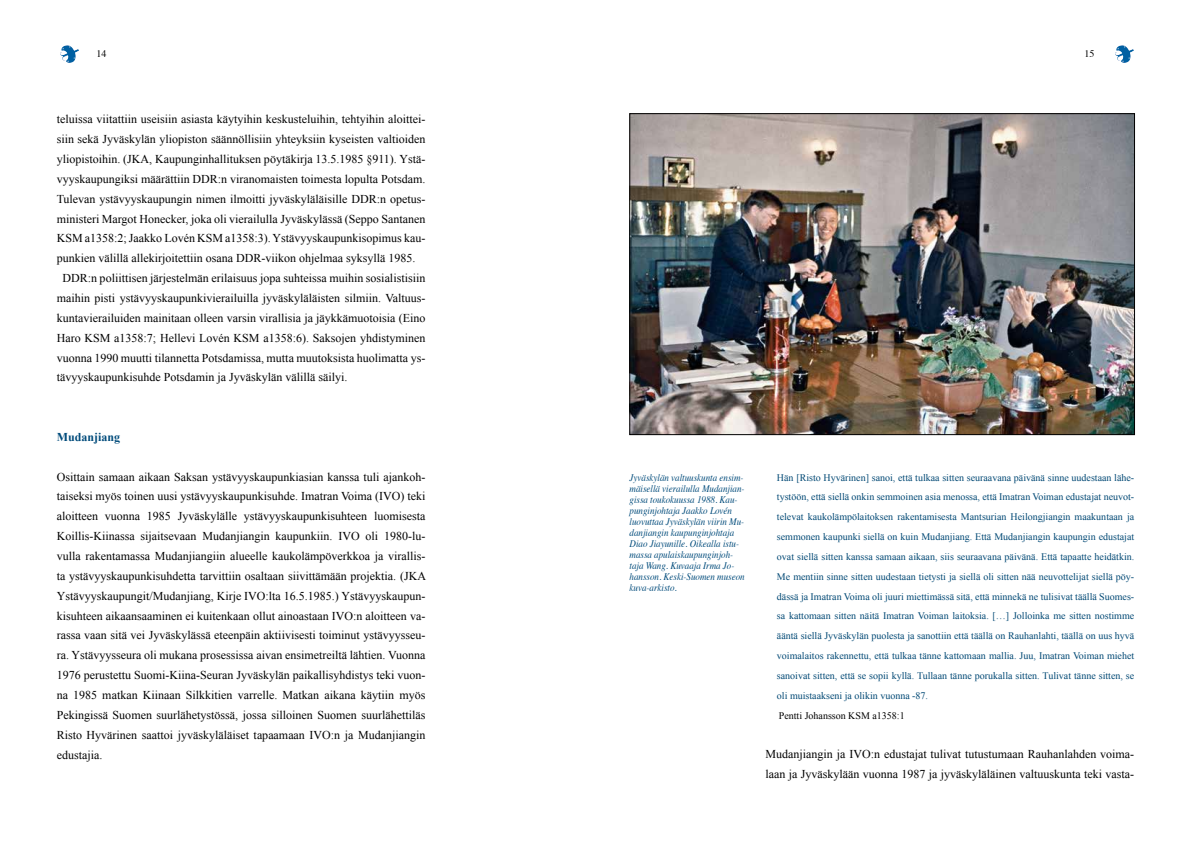
<style>
.page{position:relative;width:1191px;height:842px;background:#fff}
.page>*{position:absolute;margin:0;border:0;box-sizing:border-box;transform-origin:0 0}
.t1{font:12px/19.8px "Times New Roman";color:#000;text-align:justify}
.t2{font:700 12px "Times New Roman";color:#004b7b}
.t3{font:10px/19.8px "Times New Roman";color:#004874;text-align:justify}
.t4{font:italic 10px/11px "Times";color:#004b7b;scale:.9 1}
.t5{font:10px "Times New Roman";color:#000}
.t6{font:10px "Times";color:#000}
</style>
<div class="page">
<svg style="left:61px;top:45px;width:6px;height:4px"></svg>
<svg style="left:1116px;top:45px;width:6px;height:5px"></svg>
<img style="left:631px;top:115px;width:501px;height:318px">
<div style="left:629px;top:113px;width:505px;height:322px;border:1px solid #000"></div>
<p class="t6" style="left:96px;top:44px;width:11px">14</p>
<p class="t6" style="left:1084px;top:44px;width:11px">15</p>
<p class="t1" style="left:57px;top:109px;width:370px">teluissa viitattiin useisiin asiasta käytyihin keskusteluihin, tehtyihin aloittei-</p>
<p class="t1" style="left:57px;top:129px;width:370px">siin sekä Jyväskylän yliopiston säännöllisiin yhteyksiin kyseisten valtioiden</p>
<p class="t1" style="left:57px;top:149px;width:370px">yliopistoihin. (JKA, Kaupunginhallituksen pöytäkirja 13.5.1985 §911). Ystä-</p>
<p class="t1" style="left:57px;top:169px;width:370px">vyyskaupungiksi määrättiin DDR:n viranomaisten toimesta lopulta Potsdam.</p>
<p class="t1" style="left:57px;top:189px;width:370px">Tulevan ystävyyskaupungin nimen ilmoitti jyväskyläläisille DDR:n opetus-</p>
<p class="t1" style="left:57px;top:208px;width:370px">ministeri Margot Honecker, joka oli vierailulla Jyväskylässä (Seppo Santanen</p>
<p class="t1" style="left:57px;top:228px;width:370px">KSM a1358:2; Jaakko Lovén KSM a1358:3). Ystävyyskaupunkisopimus kau-</p>
<p class="t1" style="left:57px;top:248px;width:360px">punkien välillä allekirjoitettiin osana DDR-viikon ohjelmaa syksyllä 1985.</p>
<p class="t1" style="left:62px;top:268px;width:364px">DDR:n poliittisen järjestelmän erilaisuus jopa suhteissa muihin sosialistisiin</p>
<p class="t1" style="left:57px;top:288px;width:370px">maihin pisti ystävyyskaupunkivierailuilla jyväskyläläisten silmiin. Valtuus-</p>
<p class="t1" style="left:57px;top:308px;width:370px">kuntavierailuiden mainitaan olleen varsin virallisia ja jäykkämuotoisia (Eino</p>
<p class="t1" style="left:57px;top:328px;width:370px">Haro KSM a1358:7; Hellevi Lovén KSM a1358:6). Saksojen yhdistyminen</p>
<p class="t1" style="left:57px;top:347px;width:370px">vuonna 1990 muutti tilannetta Potsdamissa, mutta muutoksista huolimatta ys-</p>
<p class="t1" style="left:57px;top:367px;width:292px">tävyyskaupunkisuhde Potsdamin ja Jyväskylän välillä säilyi.</p>
<p class="t2" style="left:57px;top:429px;width:65px">Mudanjiang</p>
<p class="t1" style="left:57px;top:466px;width:371px">Osittain samaan aikaan Saksan ystävyyskaupunkiasian kanssa tuli ajankoh&shy;taiseksi myös toinen uusi ystävyyskaupunkisuhde. Imatran Voima (IVO) teki aloitteen vuonna 1985 Jyväskylälle ystävyyskaupunkisuhteen luomisesta Koillis-Kiinassa sijaitsevaan Mudanjiangin kaupunkiin. IVO oli 1980-lu&shy;vulla rakentamassa Mudanjiangiin alueelle kaukolämpöverkkoa ja virallis&shy;ta ystävyyskaupunkisuhdetta tarvittiin osaltaan siivittämään projektia. (JKA Ystävyyskaupungit/Mudanjiang, Kirje IVO:lta 16.5.1985.) Ystävyyskaupun&shy;kisuhteen aikaansaaminen ei kuitenkaan ollut ainoastaan IVO:n aloitteen va&shy;rassa vaan sitä vei Jyväskylässä eteenpäin aktiivisesti toiminut ystävyysseu&shy;ra. Ystävyysseura oli mukana prosessissa aivan ensimetreiltä lähtien. Vuonna 1976 perustettu Suomi-Kiina-Seuran Jyväskylän paikallisyhdistys teki vuon&shy;na 1985 matkan Kiinaan Silkkitien varrelle. Matkan aikana käytiin myös Pekingissä Suomen suurlähetystössä, jossa silloinen Suomen suurlähettiläs Risto Hyvärinen saattoi jyväskyläläiset tapaamaan IVO:n ja Mudanjiangin edustajia.</p>
<p class="t4" style="left:629px;top:471px;width:130px">Jyväskylän valtuuskunta ensim&shy;mäisellä vierailulla Mudanjian&shy;gissa toukokuussa 1988. Kau&shy;punginjohtaja Jaakko Lovén luovuttaa Jyväskylän viirin Mu&shy;danjiangin kaupunginjohtaja<br>Diao Jiayunille. Oikealla istu&shy;massa apulaiskaupunginjoh&shy;taja Wang. Kuvaaja Irma Jo&shy;hansson. Keski-Suomen museon kuva-arkisto.</p>
<p class="t3" style="left:777px;top:467px;width:359px">Hän [Risto Hyvärinen] sanoi, että tulkaa sitten seuraavana päivänä sinne uudestaan lähe&shy;tystöön, että siellä onkin semmoinen asia menossa, että Imatran Voiman edustajat neuvot&shy;televat kaukolämpölaitoksen rakentamisesta Mantsurian Heilongjiangin maakuntaan ja semmonen kaupunki siellä on kuin Mudanjiang. Että Mudanjiangin kaupungin edustajat ovat siellä sitten kanssa samaan aikaan, siis seuraavana päivänä. Että tapaatte heidätkin.<br>Me mentiin sinne sitten uudestaan tietysti ja siellä oli sitten nää neuvottelijat siellä pöy&shy;dässä ja Imatran Voima oli juuri miettimässä sitä, että minnekä ne tulisivat täällä Suomes&shy;sa kattomaan sitten näitä Imatran Voiman laitoksia. […] Jolloinka me sitten nostimme ääntä siellä Jyväskylän puolesta ja sanottiin että täällä on Rauhanlahti, täällä on uus hyvä voimalaitos rakennettu, että tulkaa tänne kattomaan mallia. Juu, Imatran Voiman miehet sanoivat sitten, että se sopii kyllä. Tullaan tänne porukalla sitten. Tulivat tänne sitten, se oli muistaakseni ja olikin vuonna -87.</p>
<p class="t5" style="left:779px;top:708px;width:127px">Pentti Johansson KSM a1358:1</p>
<p class="t1" style="left:765px;top:744px;width:370px">Mudanjiangin ja IVO:n edustajat tulivat tutustumaan Rauhanlahden voima&shy;laan ja Jyväskylään vuonna 1987 ja jyväskyläläinen valtuuskunta teki vasta-</p>
</div>
